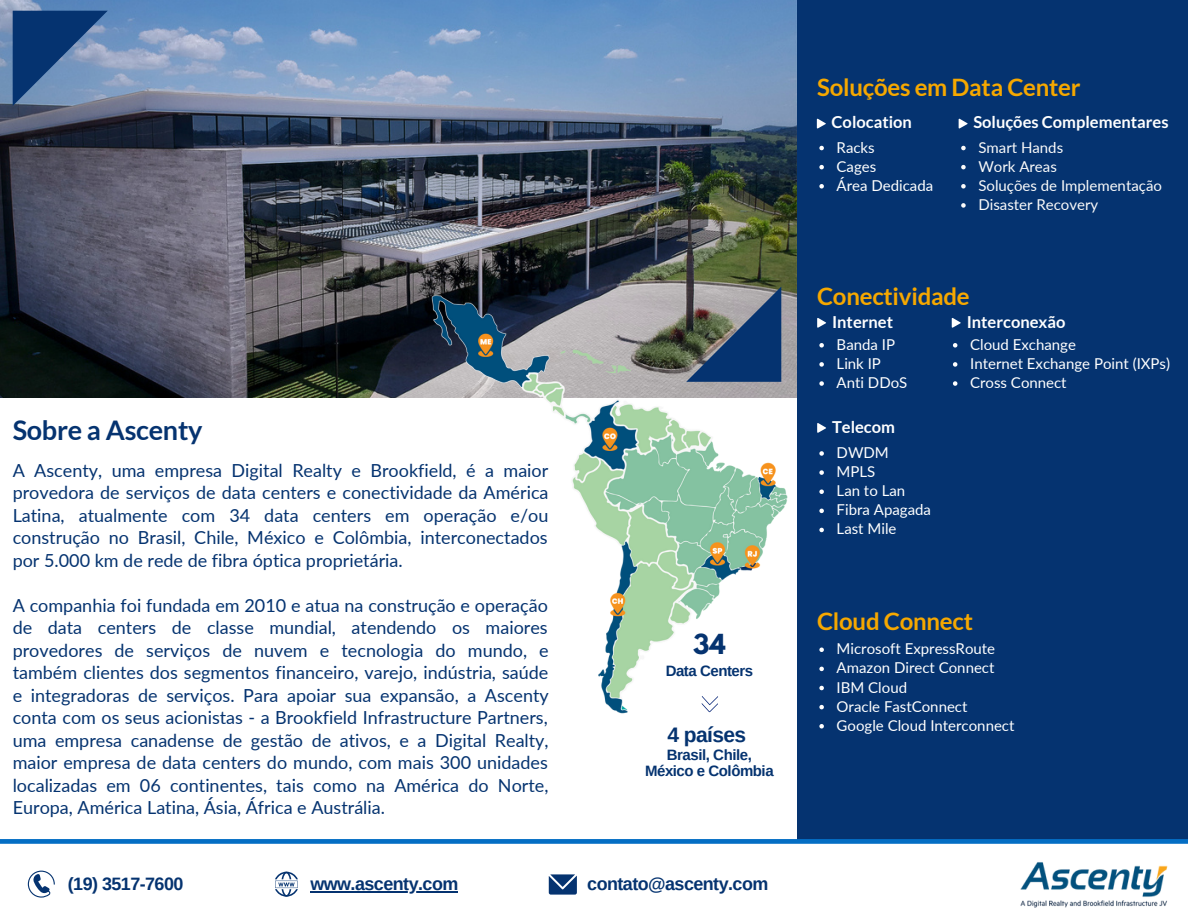
<style>
.page{position:relative;width:1188px;height:918px;background:#fff}
.page>*{position:absolute;margin:0;border:0;box-sizing:border-box;transform-origin:0 0}
.t1{font:700 27px "Lato";letter-spacing:-.01em;color:#053370}
.t2{font:700 24.45px "League Spartan";color:#053370}
.t3{font:700 24px "Lato";letter-spacing:-.01em;color:#f6a800}
.t4{font:700 21px "Arimo";letter-spacing:-.03em;color:#053370}
.t5{font:18px/22.5px "Lato";color:#053370;text-align:justify}
.t6{font:700 18px "Arimo";letter-spacing:-.03em;color:#053370}
.t7{font:700 16.5px "Lato";color:#fff}
.t8{font:15px "Lato";color:#fff}
.t9{font:15px "Lato";color:#fafafa}
.t10{font:700 15px/16.4px "Arimo";letter-spacing:-.03em;color:#053370;text-align:center}
</style>
<div class="page">
<img style="left:0;top:0;width:796px;height:397px">
<div style="left:797px;top:0;width:391px;height:842px;background:#053370"></div>
<svg style="left:13px;top:11px;width:95px;height:95px;background:#416696"></svg>
<svg style="left:0;top:839px;width:1188px;height:5px;background:#0f74c6"></svg>
<svg style="left:819px;top:146px;width:5px;height:4px"></svg>
<svg style="left:819px;top:165px;width:5px;height:4px"></svg>
<svg style="left:819px;top:184px;width:5px;height:5px"></svg>
<svg style="left:961px;top:146px;width:5px;height:4px"></svg>
<svg style="left:961px;top:165px;width:5px;height:4px"></svg>
<svg style="left:961px;top:184px;width:5px;height:5px"></svg>
<svg style="left:961px;top:203px;width:5px;height:5px"></svg>
<svg style="left:817px;top:119px;width:9px;height:10px"></svg>
<svg style="left:959px;top:119px;width:9px;height:10px"></svg>
<svg style="left:953px;top:343px;width:4px;height:5px"></svg>
<svg style="left:953px;top:362px;width:4px;height:5px"></svg>
<svg style="left:953px;top:381px;width:4px;height:5px"></svg>
<svg style="left:952px;top:318px;width:9px;height:10px"></svg>
<svg style="left:275px;top:872px;width:23px;height:25px"></svg>
<hr style="left:310px;top:891px;width:148px;height:2px;background:#053370">
<svg style="left:28px;top:871px;width:27px;height:27px"></svg>
<svg style="left:549px;top:874px;width:28px;height:21px"></svg>
<img style="left:1020px;top:862px;width:147px;height:46px">
<img style="left:395px;top:283px;width:431px;height:431px">
<svg style="left:819px;top:648px;width:5px;height:4px"></svg>
<svg style="left:819px;top:667px;width:5px;height:4px"></svg>
<svg style="left:819px;top:686px;width:5px;height:4px"></svg>
<svg style="left:819px;top:705px;width:5px;height:4px"></svg>
<svg style="left:819px;top:724px;width:5px;height:5px"></svg>
<svg style="left:701px;top:696px;width:17px;height:17px"></svg>
<p class="t1" style="left:13px;top:413px;width:191px">Sobre a Ascenty</p>
<p class="t5" style="left:13px;top:458px;width:537px">A Ascenty, uma empresa Digital Realty e Brookfield, é a maior provedora de serviços de data centers e conectividade da América Latina, atualmente com 34 data centers em operação e/ou construção no Brasil, Chile, México e Colômbia, interconectados por 5.000 km de rede de fibra óptica proprietária.</p>
<p class="t5" style="left:13px;top:593px;width:538px">A companhia foi fundada em 2010 e atua na construção e operação de data centers de classe mundial, atendendo os maiores provedores de serviços de nuvem e tecnologia do mundo, e também clientes dos segmentos financeiro, varejo, indústria, saúde e integradoras de serviços. Para apoiar sua expansão, a Ascenty conta com os seus acionistas - a Brookfield Infrastructure Partners, uma empresa canadense de gestão de ativos, e a Digital Realty, maior empresa de data centers do mundo, com mais 300 unidades localizadas em 06 continentes, tais como na América do Norte, Europa, América Latina, Ásia, África e Austrália.</p>
<p class="t2" style="left:693px;top:632px;width:34px">34</p>
<p class="t10" style="left:666px;top:663px;width:89px">Data Centers</p>
<p class="t4" style="left:668px;top:723px;width:80px">4 países</p>
<p class="t10" style="left:645px;top:746px;width:130px">Brasil, Chile,<br>México e Colômbia</p>
<p class="t6" style="left:68px;top:874px;width:117px">(19) 3517-7600</p>
<p class="t6" style="left:310px;top:874px;width:149px">www.ascenty.com</p>
<p class="t6" style="left:587px;top:874px;width:183px">contato@ascenty.com</p>
<p class="t3" style="left:817px;top:72px;width:265px">Soluções em Data Center</p>
<p class="t7" style="left:832px;top:112px;width:82px">Colocation</p>
<p class="t7" style="left:973px;top:112px;width:197px">Soluções Complementares</p>
<p class="t8" style="left:837px;top:138px;width:40px">Racks</p>
<p class="t8" style="left:837px;top:157px;width:41px">Cages</p>
<p class="t8" style="left:837px;top:176px;width:98px">Área Dedicada</p>
<p class="t9" style="left:978px;top:138px;width:86px">Smart Hands</p>
<p class="t9" style="left:978px;top:157px;width:80px">Work Areas</p>
<p class="t9" style="left:978px;top:176px;width:185px">Soluções de Implementação</p>
<p class="t9" style="left:978px;top:195px;width:121px">Disaster Recovery</p>
<p class="t3" style="left:817px;top:281px;width:154px">Conectividade</p>
<p class="t7" style="left:832px;top:311px;width:63px">Internet</p>
<p class="t8" style="left:837px;top:335px;width:60px">Banda IP</p>
<p class="t8" style="left:837px;top:354px;width:46px">Link IP</p>
<p class="t8" style="left:837px;top:373px;width:72px">Anti DDoS</p>
<p class="t7" style="left:832px;top:416px;width:65px">Telecom</p>
<p class="t8" style="left:837px;top:443px;width:54px">DWDM</p>
<p class="t8" style="left:837px;top:462px;width:40px">MPLS</p>
<p class="t8" style="left:837px;top:481px;width:70px">Lan to Lan</p>
<p class="t8" style="left:837px;top:501px;width:96px">Fibra Apagada</p>
<p class="t8" style="left:837px;top:520px;width:61px">Last Mile</p>
<p class="t7" style="left:967px;top:311px;width:100px">Interconexão</p>
<p class="t8" style="left:970px;top:335px;width:107px">Cloud Exchange</p>
<p class="t8" style="left:970px;top:354px;width:201px">Internet Exchange Point (IXPs)</p>
<p class="t8" style="left:970px;top:373px;width:98px">Cross Connect</p>
<p class="t3" style="left:817px;top:606px;width:157px">Cloud Connect</p>
<p class="t8" style="left:837px;top:639px;width:160px">Microsoft ExpressRoute</p>
<p class="t8" style="left:837px;top:659px;width:159px">Amazon Direct Connect</p>
<p class="t8" style="left:837px;top:678px;width:72px">IBM Cloud</p>
<p class="t8" style="left:837px;top:697px;width:132px">Oracle FastConnect</p>
<p class="t8" style="left:837px;top:716px;width:179px">Google Cloud Interconnect</p>
</div>
